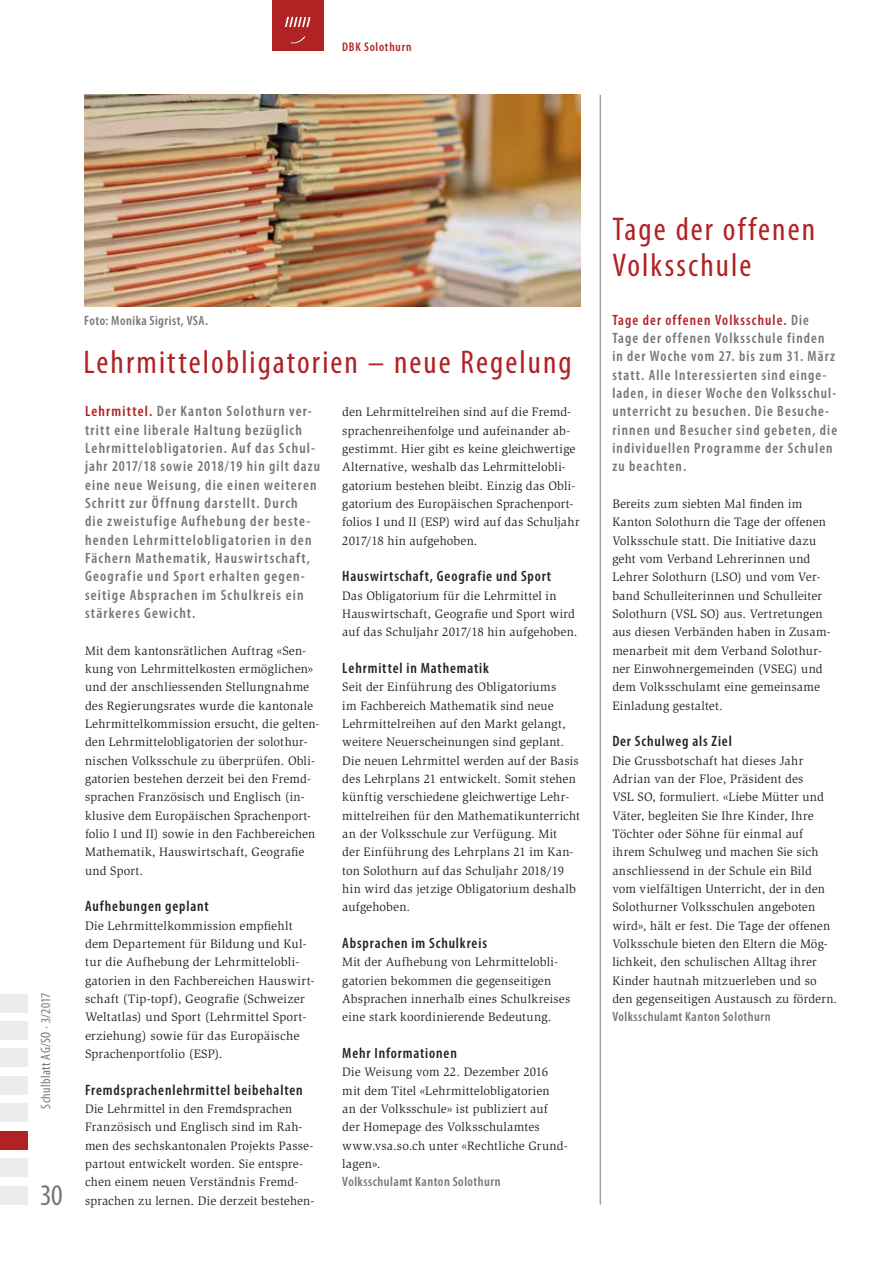
<style>
.page{position:relative;width:893px;height:1263px;background:#fff}
.page>*{position:absolute;margin:0;border:0;box-sizing:border-box;transform-origin:0 0}
.t1{font:condensed 33px/36px "Myriad Pro";letter-spacing:.065em;color:#b12224}
.t2{font:condensed 30px "Myriad Pro";color:#777}
.t3{font:600 condensed 15px/18.3px "Myriad Pro";letter-spacing:.075em;color:#757574}
.t4{font:600 condensed 15px "Myriad Pro";letter-spacing:.055em;color:#27231c}
.t5{font:600 condensed 13.5px "Myriad Pro";letter-spacing:.035em;color:#777}
.t6{font:condensed 13.5px "Myriad Pro";letter-spacing:.03em;color:#777}
.t7{font:12.6px/18.3px "Slimbach Std";letter-spacing:.015em;color:#27231c}
.t8{font:600 condensed 12.6px "Myriad Pro";letter-spacing:.06em;color:#b12224}
.s1{color:#b12224}
</style>
<div class="page">
<hr style="left:600px;top:95px;width:1px;height:1109px;background:#a1a0a1">
<div style="left:272px;top:0;width:51px;height:51px;background:#b12224"></div>
<div style="left:0;top:1021px;width:28px;height:18px;background:#ececec"></div>
<div style="left:0;top:994px;width:28px;height:18px;background:#ececec"></div>
<div style="left:0;top:1048px;width:28px;height:19px;background:#ececec"></div>
<div style="left:0;top:1076px;width:28px;height:18px;background:#ececec"></div>
<div style="left:0;top:1103px;width:28px;height:19px;background:#ececec"></div>
<div style="left:0;top:1186px;width:28px;height:18px;background:#ececec"></div>
<div style="left:0;top:1158px;width:28px;height:19px;background:#ececec"></div>
<svg style="left:290px;top:36px;width:15px;height:7px"></svg>
<svg style="left:285px;top:17px;width:25px;height:10px"></svg>
<div style="left:0;top:1131px;width:28px;height:18px;background:#b12224"></div>
<img style="left:84px;top:95px;width:496px;height:211px">
<p class="t8" style="left:342px;top:39px;width:71px">DBK Solothurn</p>
<p class="t6" style="left:38px;top:1109px;width:118px;rotate:-90deg">Schulblatt AG/SO · 3/2017</p>
<h2 class="t2" style="left:40px;top:1176px;width:24px">30</h2>
<p class="t5" style="left:84px;top:312px;width:125px">Foto: Monika Sigrist, VSA.</p>
<h1 class="t1" style="left:83px;top:343px;width:490px">Lehrmittelobligatorien – neue Regelung</h1>
<p class="t3" style="left:85px;top:402px;width:236px"><span class="s1">Lehrmittel.</span> Der Kanton Solothurn ver&shy;tritt eine liberale Haltung bezüglich Lehrmittelobligatorien. Auf das Schul&shy;jahr 2017/18 sowie 2018/19 hin gilt dazu eine neue Weisung, die einen weiteren Schritt zur Öffnung darstellt. Durch<br>die zweistufige Aufhebung der beste&shy;henden Lehrmittelobligatorien in den Fächern Mathematik, Hauswirtschaft, Geografie und Sport erhalten gegen&shy;seitige Absprachen im Schulkreis ein stärkeres Gewicht.</p>
<p class="t7" style="left:85px;top:641px;width:236px">Mit dem kantonsrätlichen Auftrag «Sen&shy;kung von Lehrmittelkosten ermöglichen» und der anschliessenden Stellungnahme des Regierungsrates wurde die kantonale Lehrmittelkommission ersucht, die gelten&shy;den Lehrmittelobligatorien der solothur&shy;nischen Volksschule zu überprüfen. Obli&shy;gatorien bestehen derzeit bei den Fremd&shy;sprachen Französisch und Englisch (in&shy;klusive dem Europäischen Sprachenport&shy;folio I und II) sowie in den Fachbereichen Mathematik, Hauswirtschaft, Geografie und Sport.</p>
<p class="t4" style="left:85px;top:897px;width:125px">Aufhebungen geplant</p>
<p class="t7" style="left:85px;top:916px;width:231px">Die Lehrmittelkommission empfiehlt dem Departement für Bildung und Kul&shy;tur die Aufhebung der Lehrmittelobli&shy;gatorien in den Fachbereichen Hauswirt&shy;schaft (Tip-topf), Geografie (Schweizer Weltatlas) und Sport (Lehrmittel Sport&shy;erziehung) sowie für das Europäische Sprachenportfolio (ESP).</p>
<p class="t4" style="left:85px;top:1080px;width:219px">Fremdsprachenlehrmittel beibehalten</p>
<p class="t7" style="left:85px;top:1099px;width:231px">Die Lehrmittel in den Fremdsprachen Französisch und Englisch sind im Rah&shy;men des sechskantonalen Projekts Passe&shy;partout entwickelt worden. Sie entspre&shy;chen einem neuen Verständnis Fremd&shy;sprachen zu lernen. Die derzeit bestehen-</p>
<p class="t7" style="left:342px;top:403px;width:239px">den Lehrmittelreihen sind auf die Fremd&shy;sprachenreihenfolge und aufeinander ab&shy;gestimmt. Hier gibt es keine gleichwertige Alternative, weshalb das Lehrmittelobli&shy;gatorium bestehen bleibt. Einzig das Obli&shy;gatorium des Europäischen Sprachenport&shy;folios I und II (ESP) wird auf das Schuljahr 2017/18 hin aufgehoben.</p>
<p class="t4" style="left:342px;top:567px;width:210px">Hauswirtschaft, Geografie und Sport</p>
<p class="t7" style="left:342px;top:586px;width:237px">Das Obligatorium für die Lehrmittel in<br>Hauswirtschaft, Geografie und Sport wird auf das Schuljahr 2017/18 hin aufgehoben.</p>
<p class="t4" style="left:342px;top:659px;width:148px">Lehrmittel in Mathematik</p>
<p class="t7" style="left:342px;top:678px;width:239px">Seit der Einführung des Obligatoriums<br>im Fachbereich Mathematik sind neue Lehrmittelreihen auf den Markt gelangt, weitere Neuerscheinungen sind geplant.<br>Die neuen Lehrmittel werden auf der Basis des Lehrplans 21 entwickelt. Somit stehen künftig verschiedene gleichwertige Lehr&shy;mittelreihen für den Mathematikunterricht an der Volksschule zur Verfügung. Mit<br>der Einführung des Lehrplans 21 im Kan&shy;ton Solothurn auf das Schuljahr 2018/19 hin wird das jetzige Obligatorium deshalb aufgehoben.</p>
<p class="t4" style="left:342px;top:934px;width:146px">Absprachen im Schulkreis</p>
<p class="t7" style="left:342px;top:953px;width:229px">Mit der Aufhebung von Lehrmittelobli&shy;gatorien bekommen die gegenseitigen Absprachen innerhalb eines Schulkreises eine stark koordinierende Bedeutung.</p>
<p class="t4" style="left:342px;top:1044px;width:116px">Mehr Informationen</p>
<p class="t7" style="left:342px;top:1063px;width:227px">Die Weisung vom 22. Dezember 2016 mit dem Titel «Lehrmittelobligatorien<br>an der Volksschule» ist publiziert auf der Homepage des Volksschulamtes www.vsa.so.ch unter «Rechtliche Grund&shy;lagen».</p>
<p class="t5" style="left:342px;top:1173px;width:160px">Volksschulamt Kanton Solothurn</p>
<h1 class="t1" style="left:612px;top:211px;width:204px">Tage der offenen<br>Volksschule</h1>
<p class="t3" style="left:612px;top:310px;width:226px"><span class="s1">Tage der offenen Volksschule.</span> Die Tage der offenen Volksschule finden in der Woche vom 27. bis zum 31. März statt. Alle Interessierten sind einge&shy;laden, in dieser Woche den Volksschul&shy;unterricht zu besuchen. Die Besuche&shy;rinnen und Besucher sind gebeten, die individuellen Programme der Schulen zu beachten.</p>
<p class="t7" style="left:612px;top:495px;width:220px">Bereits zum siebten Mal finden im Kanton Solothurn die Tage der offenen Volksschule statt. Die Initiative dazu geht vom Verband Lehrerinnen und Lehrer Solothurn (LSO) und vom Ver&shy;band Schulleiterinnen und Schulleiter Solothurn (VSL SO) aus. Vertretungen aus diesen Verbänden haben in Zusam&shy;menarbeit mit dem Verband Solothur&shy;ner Einwohnergemeinden (VSEG) und dem Volksschulamt eine gemeinsame Einladung gestaltet.</p>
<p class="t4" style="left:612px;top:732px;width:121px">Der Schulweg als Ziel</p>
<p class="t7" style="left:612px;top:751px;width:226px">Die Grussbotschaft hat dieses Jahr Adrian van der Floe, Präsident des<br>VSL SO, formuliert. «Liebe Mütter und Väter, begleiten Sie Ihre Kinder, Ihre Töchter oder Söhne für einmal auf ihrem Schulweg und machen Sie sich anschliessend in der Schule ein Bild vom vielfältigen Unterricht, der in den Solothurner Volksschulen angeboten wird», hält er fest. Die Tage der offenen Volksschule bieten den Eltern die Mög&shy;lichkeit, den schulischen Alltag ihrer Kinder hautnah mitzuerleben und so den gegenseitigen Austausch zu fördern.</p>
<p class="t5" style="left:612px;top:1008px;width:160px">Volksschulamt Kanton Solothurn</p>
</div>
